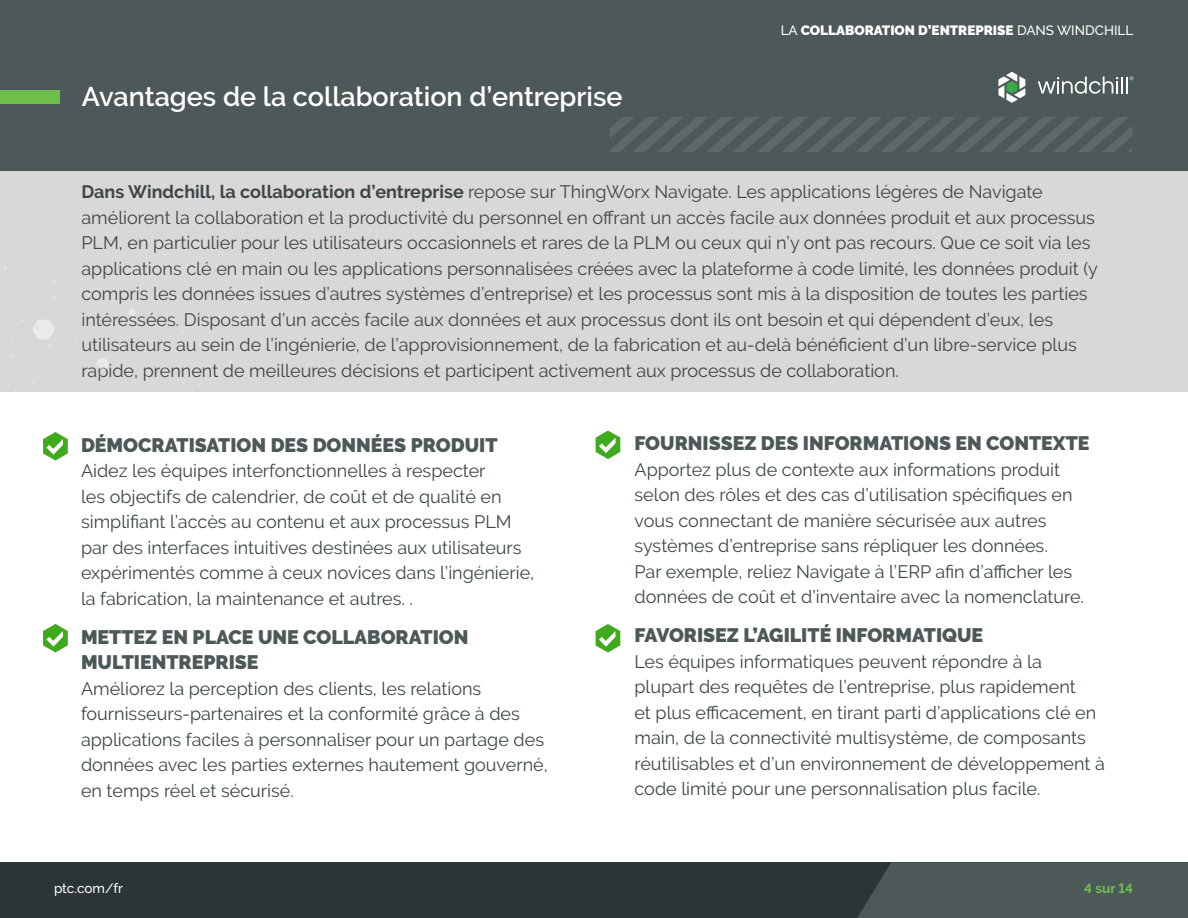
<style>
.page{position:relative;width:1188px;height:918px;background:#fff}
.page>*{position:absolute;margin:0;border:0;box-sizing:border-box;transform-origin:0 0}
.t1{font:600 27px "Raleway";color:#fff}
.t2{font:900 19.5px/25.5px "Raleway";color:#4d5859}
.t3{font:18px/25.5px "Raleway";color:#3d4647}
.t4{font:900 13.5px "Raleway";color:#fff}
.t5{font:500 13.5px "PTC Raleway";letter-spacing:-.005em;color:#fff}
.t6{font:700 13.5px "PTC Raleway";color:#6ebe4b}
.s1{font-weight:500}
.s2{font-weight:700}
</style>
<div class="page">
<div style="left:0;top:0;width:1188px;height:172px;background:#4d5859"></div>
<div style="left:0;top:90px;width:59px;height:13px;background:#6ebe4b"></div>
<svg style="left:610px;top:117px;width:522px;height:35px"></svg>
<svg style="left:998px;top:72px;width:27px;height:31px"></svg>
<svg style="left:1038px;top:76px;width:95px;height:18px"></svg>
<div style="left:0;top:171px;width:1188px;height:221px;background:#dad7d8"></div>
<svg style="left:33px;top:309px;width:103px;height:61px"></svg>
<svg style="left:43px;top:432px;width:25px;height:29px"></svg>
<svg style="left:596px;top:431px;width:24px;height:28px"></svg>
<svg style="left:596px;top:624px;width:24px;height:29px"></svg>
<svg style="left:43px;top:624px;width:25px;height:29px"></svg>
<div style="left:0;top:862px;width:1188px;height:56px;background:#2c3435"></div>
<div style="left:857px;top:862px;width:331px;height:56px;background:#4d5859"></div>
<h1 class="t1" style="left:82px;top:81px;width:542px">Avantages de la collaboration d’entreprise</h1>
<p class="t4" style="left:781px;top:23px;width:354px"><span class="s1">LA</span> COLLABORATION D’ENTREPRISE <span class="s1">DANS WINDCHILL</span></p>
<p class="t3" style="left:81px;top:179px;width:1018px"><span class="s2">Dans Windchill, la collaboration d’entreprise</span> repose sur ThingWorx Navigate. Les applications légères de Navigate améliorent la collaboration et la productivité du personnel en offrant un accès facile aux données produit et aux processus PLM, en particulier pour les utilisateurs occasionnels et rares de la PLM ou ceux qui n’y ont pas recours. Que ce soit via les applications clé en main ou les applications personnalisées créées avec la plateforme à code limité, les données produit (y compris les données issues d’autres systèmes d’entreprise) et les processus sont mis à la disposition de toutes les parties intéressées. Disposant d’un accès facile aux données et aux processus dont ils ont besoin et qui dépendent d’eux, les utilisateurs au sein de l’ingénierie, de l’approvisionnement, de la fabrication et au-delà bénéficient d’un libre-service plus rapide, prennent de meilleures décisions et participent activement aux processus de collaboration.</p>
<p class="t2" style="left:81px;top:432px;width:418px">DÉMOCRATISATION DES DONNÉES PRODUIT</p>
<p class="t3" style="left:81px;top:458px;width:455px">Aidez les équipes interfonctionnelles à respecter<br>les objectifs de calendrier, de coût et de qualité en simplifiant l’accès au contenu et aux processus PLM par des interfaces intuitives destinées aux utilisateurs expérimentés comme à ceux novices dans l’ingénierie, la fabrication, la maintenance et autres. .</p>
<p class="t2" style="left:81px;top:624px;width:389px">METTEZ EN PLACE UNE COLLABORATION<br>MULTIENTREPRISE</p>
<p class="t3" style="left:81px;top:676px;width:468px">Améliorez la perception des clients, les relations fournisseurs-partenaires et la conformité grâce à des applications faciles à personnaliser pour un partage des données avec les parties externes hautement gouverné, en temps réel et sécurisé.</p>
<p class="t2" style="left:634px;top:431px;width:457px">FOURNISSEZ DES INFORMATIONS EN CONTEXTE</p>
<p class="t3" style="left:634px;top:457px;width:451px">Apportez plus de contexte aux informations produit selon des rôles et des cas d’utilisation spécifiques en vous connectant de manière sécurisée aux autres systèmes d’entreprise sans répliquer les données.<br>Par exemple, reliez Navigate à l’ERP afin d’afficher les données de coût et d’inventaire avec la nomenclature.</p>
<p class="t2" style="left:634px;top:623px;width:350px">FAVORISEZ L’AGILITÉ INFORMATIQUE</p>
<p class="t3" style="left:634px;top:649px;width:472px">Les équipes informatiques peuvent répondre à la plupart des requêtes de l’entreprise, plus rapidement<br>et plus efficacement, en tirant parti d’applications clé en main, de la connectivité multisystème, de composants réutilisables et d’un environnement de développement à code limité pour une personnalisation plus facile.</p>
<p class="t5" style="left:54px;top:881px;width:71px">ptc.com/fr</p>
<p class="t6" style="left:1084px;top:881px;width:50px">4 sur 14</p>
</div>
